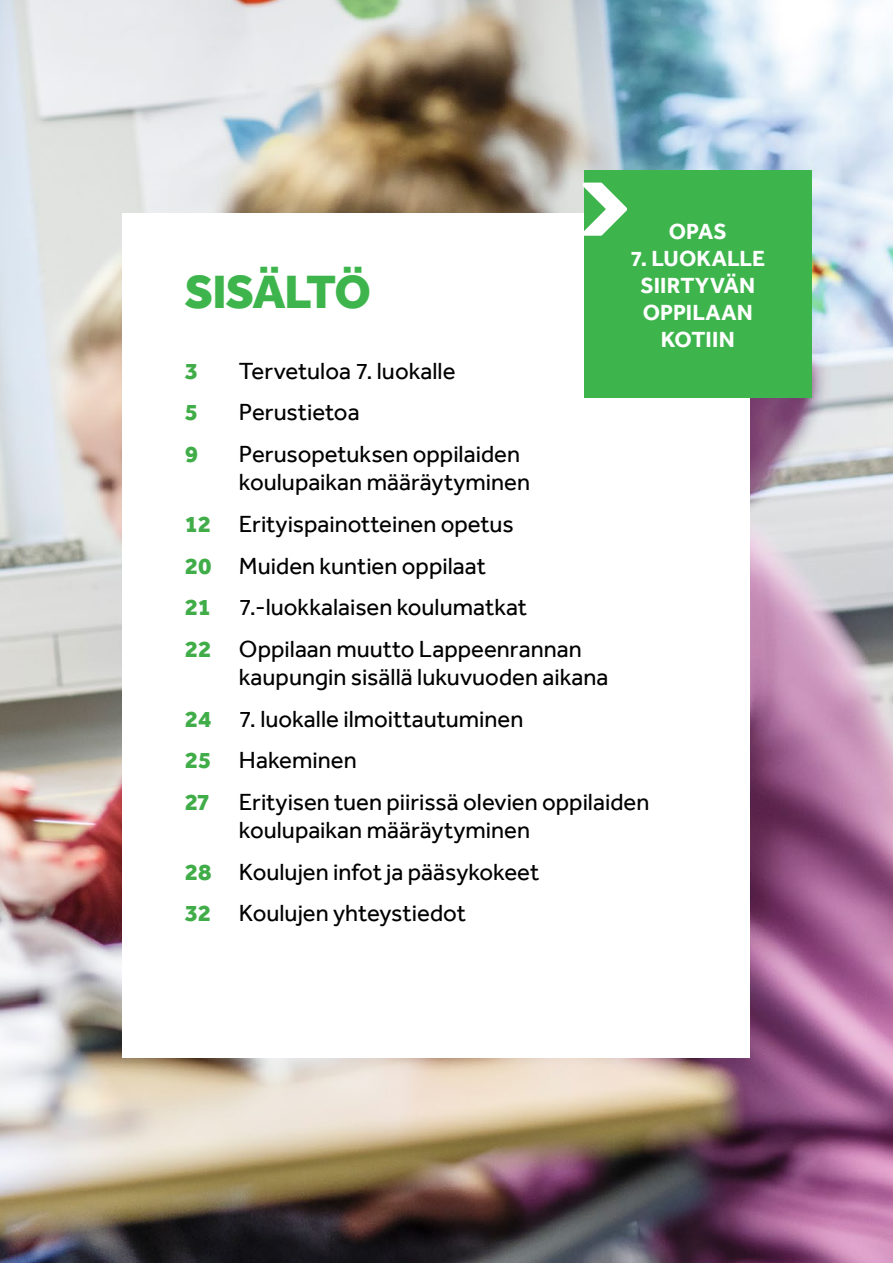
<style>
.page{position:relative;width:893px;height:1263px;background:#fff}
.page>*{position:absolute;margin:0;border:0;box-sizing:border-box;transform-origin:0 0}
.t1{font:800 48px "Effra";letter-spacing:-.03em;color:#3eb54c}
.t2{font:24px/28.5px "Effra";color:#000}
.t3{font:800 24px "Effra";color:#41ad49}
.t4{font:700 22.5px/27px "Effra";letter-spacing:.005em;color:#fff;text-align:center}
.s1{font-weight:800;color:#41ad49}
</style>
<div class="page">
<img style="left:0;top:0;width:893px;height:1263px">
<div style="left:122px;top:213px;width:627px;height:844px;background:#fff"></div>
<div style="left:584px;top:170px;width:228px;height:228px;background:#3eb54c"></div>
<svg style="left:582px;top:183px;width:45px;height:53px"></svg>
<h2 class="t1" style="left:185px;top:264px;width:187px">SISÄLTÖ</h2>
<p class="t4" style="left:669px;top:218px;width:60px">OPAS</p>
<p class="t4" style="left:630px;top:245px;width:136px">7. LUOKALLE<br>SIIRTYVÄN<br>OPPILAAN<br>KOTIIN</p>
<p class="t3" style="left:185px;top:356px;width:15px">3</p>
<p class="t2" style="left:239px;top:356px;width:218px">Tervetuloa 7. luokalle</p>
<p class="t3" style="left:185px;top:398px;width:15px">5</p>
<p class="t2" style="left:239px;top:398px;width:122px">Perustietoa</p>
<p class="t3" style="left:185px;top:440px;width:15px">9</p>
<p class="t2" style="left:239px;top:439px;width:293px">Perusopetuksen oppilaiden koulupaikan määräytyminen</p>
<p class="t2" style="left:185px;top:509px;width:330px"><span class="s1">12</span> Erityispainotteinen opetus</p>
<p class="t2" style="left:185px;top:551px;width:302px"><span class="s1">20</span> Muiden kuntien oppilaat</p>
<p class="t2" style="left:185px;top:592px;width:344px"><span class="s1">21</span> 7.-luokkalaisen koulumatkat</p>
<p class="t2" style="left:239px;top:634px;width:371px;text-indent:-54px"><span class="s1">22</span> Oppilaan muutto Lappeenrannan kaupungin sisällä lukuvuoden aikana</p>
<p class="t2" style="left:185px;top:704px;width:340px"><span class="s1">24</span> 7. luokalle ilmoittautuminen</p>
<p class="t2" style="left:185px;top:746px;width:173px"><span class="s1">25</span> Hakeminen</p>
<p class="t2" style="left:239px;top:787px;width:412px;text-indent:-54px"><span class="s1">27</span> Erityisen tuen piirissä olevien oppilaiden koulupaikan määräytyminen</p>
<p class="t2" style="left:185px;top:857px;width:356px"><span class="s1">28</span> Koulujen infot ja pääsykokeet</p>
<p class="t2" style="left:185px;top:899px;width:282px"><span class="s1">32</span> Koulujen yhteystiedot</p>
</div>
